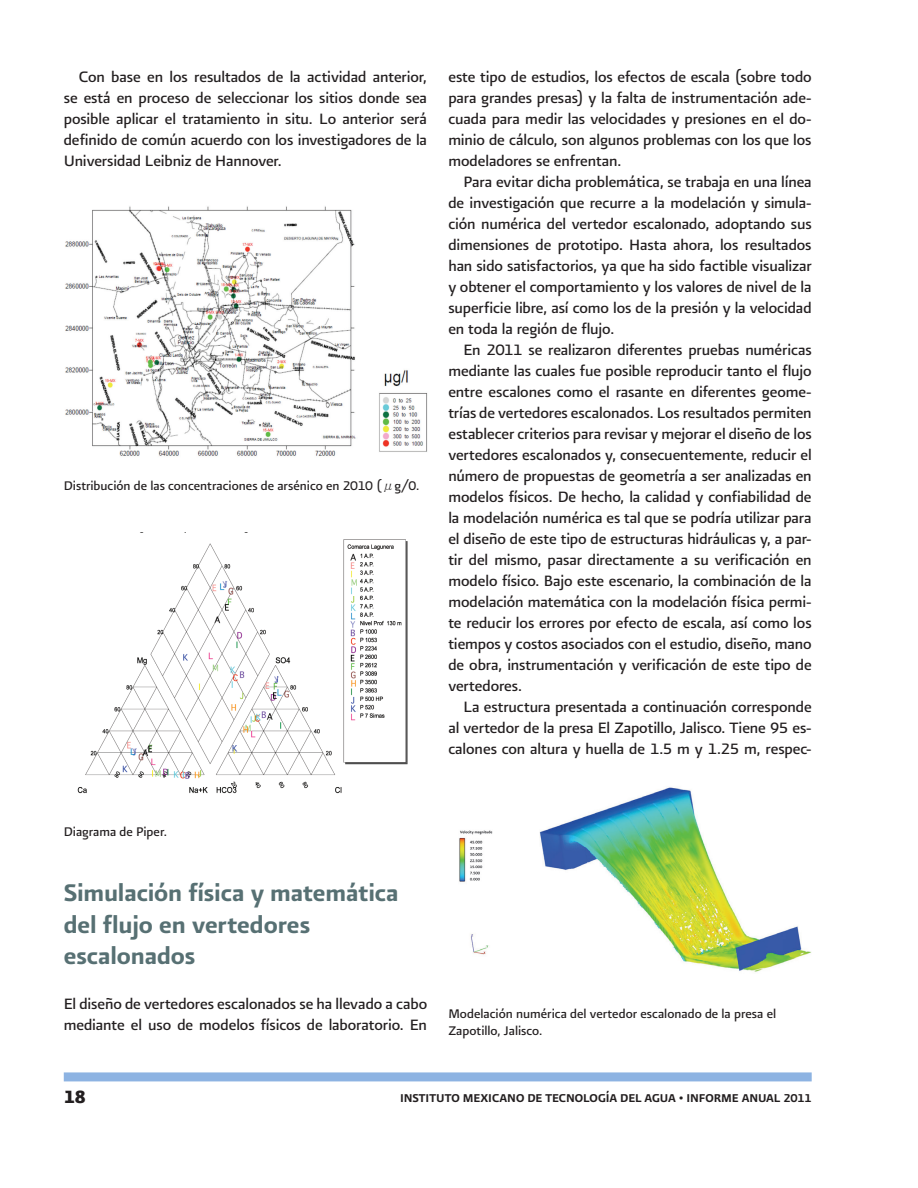
<style>
.page{position:relative;width:918px;height:1188px;background:#fff}
.page>*{position:absolute;margin:0;border:0;box-sizing:border-box;transform-origin:0 0}
.S_a_dos_lineasA{font:28.5px/31.5px "Presidencia Firme";letter-spacing:-.005em;color:#577073}
.t1{font:21px "Presidencia Fuerte";color:#231f20}
.Parrafo{font:18px/21px "Presidencia Base";letter-spacing:-.005em;color:#231f20;text-align:justify}
._1er_parrafo{font:18px/21px "Presidencia Base";letter-spacing:-.005em;color:#231f20;text-align:justify}
.pie_ilus{font:15px/16.5px "Presidencia Base";color:#231f20}
.t2{font:13.5px "Presidencia Firme";letter-spacing:-.005em;color:#231f20}
.s1{font-family:"MS Mincho"}
</style>
<div class="page">
<div style="left:64px;top:1072px;width:748px;height:9px;background:#8db3e2"></div>
<img style="left:65px;top:206px;width:363px;height:250px">
<img style="left:77px;top:532px;width:331px;height:262px">
<img style="left:459px;top:787px;width:352px;height:185px">
<p class="Parrafo" style="left:64px;top:66px;width:365px;text-indent:15px">Con base en los resultados de la actividad anterior, se está en proceso de seleccionar los sitios donde sea posible aplicar el tratamiento in situ. Lo anterior será definido de común acuerdo con los investigadores de la Universidad Leibniz de Hannover.</p>
<p class="_1er_parrafo" style="left:448px;top:66px;width:365px">este tipo de estudios, los efectos de escala (sobre todo para grandes presas) y la falta de instrumentación ade&shy;cuada para medir las velocidades y presiones en el do&shy;minio de cálculo, son algunos problemas con los que los modeladores se enfrentan.</p>
<p class="Parrafo" style="left:448px;top:171px;width:365px;text-indent:15px">Para evitar dicha problemática, se trabaja en una línea de investigación que recurre a la modelación y simula&shy;ción numérica del vertedor escalonado, adoptando sus dimensiones de prototipo. Hasta ahora, los resultados han sido satisfactorios, ya que ha sido factible visualizar y obtener el comportamiento y los valores de nivel de la superficie libre, así como los de la presión y la velocidad en toda la región de flujo.</p>
<p class="Parrafo" style="left:448px;top:339px;width:365px;text-indent:15px">En 2011 se realizaron diferentes pruebas numéricas mediante las cuales fue posible reproducir tanto el flujo entre escalones como el rasante en diferentes geome&shy;trías de vertedores escalonados. Los resultados permiten establecer criterios para revisar y mejorar el diseño de los vertedores escalonados y, consecuentemente, reducir el número de propuestas de geometría a ser analizadas en modelos físicos. De hecho, la calidad y confiabilidad de la modelación numérica es tal que se podría utilizar para el diseño de este tipo de estructuras hidráulicas y, a par&shy;tir del mismo, pasar directamente a su verificación en modelo físico. Bajo este escenario, la combinación de la modelación matemática con la modelación física permi&shy;te reducir los errores por efecto de escala, así como los tiempos y costos asociados con el estudio, diseño, mano de obra, instrumentación y verificación de este tipo de vertedores.</p>
<p class="Parrafo" style="left:448px;top:696px;width:365px;text-indent:15px">La estructura presentada a continuación corresponde al vertedor de la presa El Zapotillo, Jalisco. Tiene 95 es&shy;calones con altura y huella de 1.5 m y 1.25 m, respec-</p>
<p class="pie_ilus" style="left:64px;top:477px;width:357px">Distribución de las concentraciones de arsénico en 2010 (<span class="s1">μ</span>g/0.</p>
<p class="pie_ilus" style="left:64px;top:823px;width:105px">Diagrama de Piper.</p>
<p class="S_a_dos_lineasA" style="left:64px;top:877px;width:336px">Simulación física y matemática del flujo en vertedores escalonados</p>
<p class="_1er_parrafo" style="left:64px;top:993px;width:365px">El diseño de vertedores escalonados se ha llevado a cabo mediante el uso de modelos físicos de laboratorio. En</p>
<p class="pie_ilus" style="left:448px;top:1005px;width:329px">Modelación numérica del vertedor escalonado de la presa el<br>Zapotillo, Jalisco.</p>
<p class="t1" style="left:64px;top:1085px;width:24px">18</p>
<p class="t2" style="left:400px;top:1090px;width:413px">INSTITUTO MEXICANO DE TECNOLOGÍA DEL AGUA • INFORME ANUAL 2011</p>
</div>
